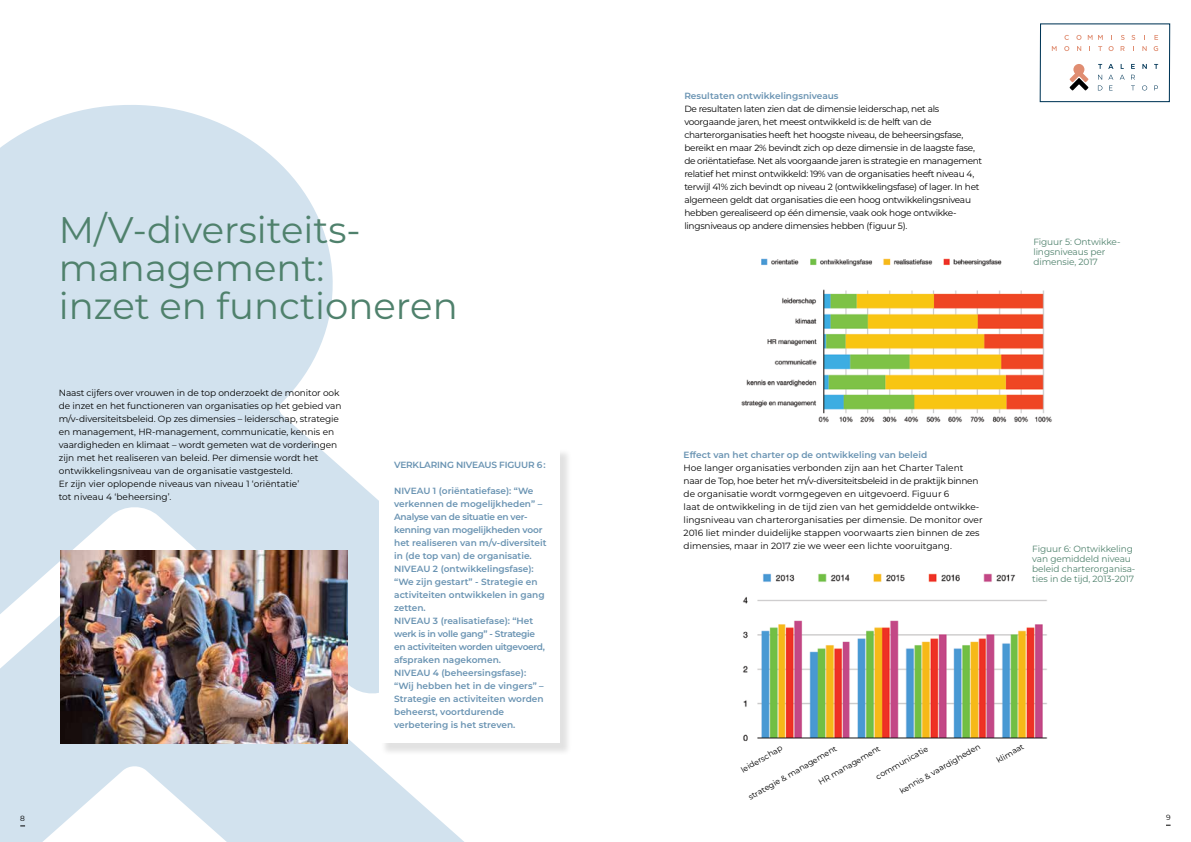
<style>
.page{position:relative;width:1191px;height:842px;background:#fff}
.page>*{position:absolute;margin:0;border:0;box-sizing:border-box;transform-origin:0 0}
.t1{font:37px/38px "Montserrat";color:#4f816c}
.t2{font:9px/13px "Montserrat";letter-spacing:-.015em;color:#000}
.t3{font:600 9px/13px "Montserrat";color:#6993b2}
.t4{font:9px/10px "Montserrat";letter-spacing:-.01em;color:#4f816c}
.t5{font:600 9px "Montserrat";letter-spacing:-.02em;color:#6993b2}
.t6{font:8px "Montserrat";color:#000}
.t7{font:7.5px "Montserrat";color:#000}
</style>
<div class="page">
<svg style="left:1039px;top:23px;width:131px;height:80px"></svg>
<svg style="left:0;top:105px;width:379px;height:449px;fill:#d2e2ee"></svg>
<svg style="left:0;top:554px;width:464px;height:288px;fill:#d2e2ee"></svg>
<div style="left:381px;top:448px;width:191px;height:308px;background:#000;opacity:.12"></div>
<div style="left:379px;top:446px;width:180px;height:297px;background:#fff"></div>
<img style="left:60px;top:550px;width:288px;height:193px">
<img style="left:741px;top:258px;width:311px;height:165px">
<img style="left:743px;top:573px;width:305px;height:168px">
<h1 class="t1" style="left:59px;top:209px;width:400px">M/V-diversiteits&shy;management:<br>inzet en functioneren</h1>
<p class="t2" style="left:59px;top:386px;width:284px">Naast cijfers over vrouwen in de top onderzoekt de monitor ook de inzet en het functioneren van organisaties op het gebied van m/v-diversiteitsbeleid. Op zes dimensies – leiderschap, strategie en management, HR-management, communicatie, kennis en vaardigheden en klimaat – wordt gemeten wat de vorderingen zijn met het realiseren van beleid. Per dimensie wordt het ontwikkelingsniveau van de organisatie vastgesteld.<br>Er zijn vier oplopende niveaus van niveau 1 ‘oriëntatie’<br>tot niveau 4 ‘beheersing’.</p>
<p class="t5" style="left:394px;top:459px;width:153px">VERKLARING NIVEAUS FIGUUR 6 :</p>
<p class="t3" style="left:394px;top:484px;width:154px">NIVEAU 1 (oriëntatiefase): “We verkennen de mogelijkheden” –<br>Analyse van de situatie en ver&shy;kenning van mogelijkheden voor het realiseren van m/v-diversiteit in (de top van) de organisatie.<br>NIVEAU 2 (ontwikkelingsfase): “We zijn gestart” - Strategie en activiteiten ontwikkelen in gang zetten.<br>NIVEAU 3 (realisatiefase): “Het werk is in volle gang” - Strategie en activiteiten worden uitgevoerd, afspraken nagekomen.<br>NIVEAU 4 (beheersingsfase): “Wij hebben het in de vingers” –<br>Strategie en activiteiten worden beheerst, voortdurende verbetering is het streven.</p>
<p class="t7" style="left:20px;top:813px;width:6px">8</p>
<p class="t3" style="left:684px;top:89px;width:156px">Resultaten ontwikkelingsniveaus</p>
<p class="t2" style="left:684px;top:102px;width:299px">De resultaten laten zien dat de dimensie leiderschap, net als voorgaande jaren, het meest ontwikkeld is: de helft van de charterorganisaties heeft het hoogste niveau, de beheersingsfase, bereikt en maar 2% bevindt zich op deze dimensie in de laagste fase, de oriëntatiefase. Net als voorgaande jaren is strategie en management relatief het minst ontwikkeld: 19% van de organisaties heeft niveau 4, terwijl 41% zich bevindt op niveau 2 (ontwikkelingsfase) of lager. In het algemeen geldt dat organisaties die een hoog ontwikkelingsniveau hebben gerealiseerd op één dimensie, vaak ook hoge ontwikke&shy;lingsniveaus op andere dimensies hebben (figuur 5).</p>
<p class="t4" style="left:1033px;top:237px;width:89px">Figuur 5: Ontwikke&shy;lingsniveaus per dimensie, 2017</p>
<p class="t3" style="left:683px;top:448px;width:245px">Effect van het charter op de ontwikkeling van beleid</p>
<p class="t2" style="left:683px;top:461px;width:300px">Hoe langer organisaties verbonden zijn aan het Charter Talent naar de Top, hoe beter het m/v-diversiteitsbeleid in de praktijk binnen de organisatie wordt vormgegeven en uitgevoerd. Figuur 6<br>laat de ontwikkeling in de tijd zien van het gemiddelde ontwikke&shy;lingsniveau van charterorganisaties per dimensie. De monitor over 2016 liet minder duidelijke stappen voorwaarts zien binnen de zes dimensies, maar in 2017 zie we weer een lichte vooruitgang.</p>
<p class="t4" style="left:1032px;top:543px;width:105px">Figuur 6: Ontwikkeling van gemiddeld niveau beleid charterorganisa&shy;ties in de tijd, 2013-2017</p>
<p class="t6" style="left:897px;top:787px;width:93px;rotate:-30deg">kennis &amp; vaardigheden</p>
<p class="t6" style="left:994px;top:756px;width:32px;rotate:-30deg">klimaat</p>
<p class="t6" style="left:816px;top:778px;width:72px;rotate:-30deg">HR management</p>
<p class="t6" style="left:746px;top:793px;width:102px;rotate:-30deg">strategie &amp; management</p>
<p class="t6" style="left:739px;top:766px;width:48px;rotate:-30deg">leiderschap</p>
<p class="t6" style="left:873px;top:772px;width:60px;rotate:-30deg">communicatie</p>
<p class="t7" style="left:1166px;top:812px;width:6px">9</p>
</div>
